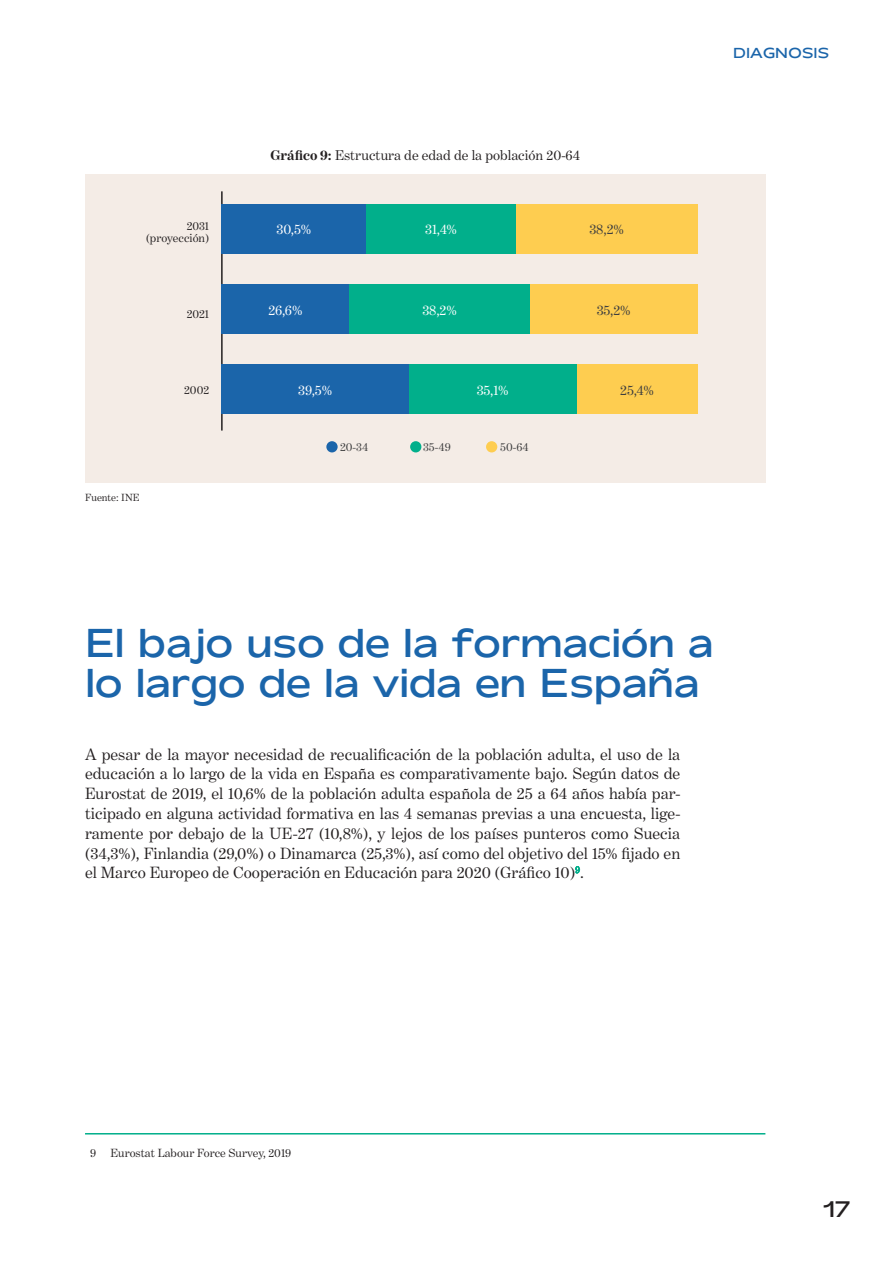
<style>
.page{position:relative;width:893px;height:1263px;background:#fff}
.page>*{position:absolute;margin:0;border:0;box-sizing:border-box;transform-origin:0 0}
.TITOL_2{font:37.5px/40.5px "Mattone";letter-spacing:-.02em;color:#1b65aa}
.t1{font:21px "Mattone";color:#231f20}
.text{font:16.5px/19.8px "Benton Modern One";color:#231f20;text-align:justify}
.figura{font:14.25px "Benton Modern One";color:#231f20}
.figura-2{font:14.25px "Benton Modern One";color:#fff}
.figura-3{font:14.25px "Benton Modern One";color:#3e3e3f}
.t2{font:13.5px "Mattone";color:#1b65aa}
.nota_peu_pagina{font:12px "Benton Modern One";color:#231f20}
.figura-4{font:12px/12px "Benton Modern One";color:#231f20;text-align:right}
.figura-5{font:12px "Benton Modern One";color:#3e3e3f}
.font{font:10.5px "Benton Modern One";color:#231f20}
.s1{font-weight:700}
</style>
<div class="page">
<div style="left:85px;top:174px;width:680px;height:309px;background:#f4ece6"></div>
<hr style="left:221px;top:191px;width:2px;height:240px;background:#231f20">
<div style="left:222px;top:204px;width:144px;height:50px;background:#1b65aa"></div>
<div style="left:366px;top:204px;width:150px;height:50px;background:#01af8b"></div>
<div style="left:516px;top:204px;width:181px;height:50px;background:#fecd50"></div>
<div style="left:222px;top:284px;width:127px;height:50px;background:#1b65aa"></div>
<div style="left:349px;top:284px;width:181px;height:50px;background:#01af8b"></div>
<div style="left:530px;top:284px;width:167px;height:50px;background:#fecd50"></div>
<div style="left:222px;top:365px;width:187px;height:49px;background:#1b65aa"></div>
<div style="left:409px;top:365px;width:168px;height:49px;background:#01af8b"></div>
<div style="left:577px;top:365px;width:120px;height:49px;background:#fecd50"></div>
<div style="left:326px;top:441px;width:12px;height:11px;background:#1b65aa;border-radius:50%"></div>
<div style="left:410px;top:441px;width:11px;height:11px;background:#01af8b;border-radius:50%"></div>
<div style="left:486px;top:441px;width:11px;height:11px;background:#fecd50;border-radius:50%"></div>
<hr style="left:85px;top:1133px;width:680px;height:1px;background:#01af8b">
<p class="t2" style="left:733px;top:44px;width:98px">DIAGNOSIS</p>
<p class="figura" style="left:270px;top:147px;width:311px"><span class="s1">Gráfico 9:</span> Estructura de edad de la población 20-64</p>
<p class="figura-4" style="left:146px;top:220px;width:65px">2031 (proyección)</p>
<p class="figura-2" style="left:277px;top:222px;width:36px">30,5%</p>
<p class="figura-2" style="left:425px;top:222px;width:33px">31,4%</p>
<p class="figura-3" style="left:589px;top:222px;width:36px">38,2%</p>
<p class="figura-4" style="left:187px;top:308px;width:24px">2021</p>
<p class="figura-2" style="left:268px;top:302px;width:36px">26,6%</p>
<p class="figura-2" style="left:422px;top:302px;width:36px">38,2%</p>
<p class="figura-3" style="left:597px;top:302px;width:35px">35,2%</p>
<p class="figura-4" style="left:184px;top:384px;width:26px">2002</p>
<p class="figura-2" style="left:298px;top:382px;width:35px">39,5%</p>
<p class="figura-2" style="left:477px;top:382px;width:33px">35,1%</p>
<p class="figura-3" style="left:620px;top:382px;width:35px">25,4%</p>
<p class="figura-5" style="left:340px;top:440px;width:29px">20-34</p>
<p class="figura-5" style="left:423px;top:440px;width:29px">35-49</p>
<p class="figura-5" style="left:500px;top:440px;width:30px">50-64</p>
<p class="font" style="left:85px;top:492px;width:56px">Fuente: INE</p>
<p class="TITOL_2" style="left:85px;top:622px;width:630px">El bajo uso de la formación a lo largo de la vida en España</p>
<p class="text" style="left:85px;top:744px;width:597px">A pesar de la mayor necesidad de recualificación de la población adulta, el uso de la educación a lo largo de la vida en España es comparativamente bajo. Según datos de Eurostat de 2019, el 10,6% de la población adulta española de 25 a 64 años había par&shy;ticipado en alguna actividad formativa en las 4 semanas previas a una encuesta, lige&shy;ramente por debajo de la UE-27 (10,8%), y lejos de los países punteros como Suecia (34,3%), Finlandia (29,0%) o Dinamarca (25,3%), así como del objetivo del 15% fijado en el Marco Europeo de Cooperación en Educación para 2020 (Gráfico 10)<sup>9</sup>.</p>
<p class="nota_peu_pagina" style="left:90px;top:1146px;width:203px">9 Eurostat Labour Force Survey, 2019</p>
<p class="t1" style="left:823px;top:1195px;width:29px">17</p>
</div>
